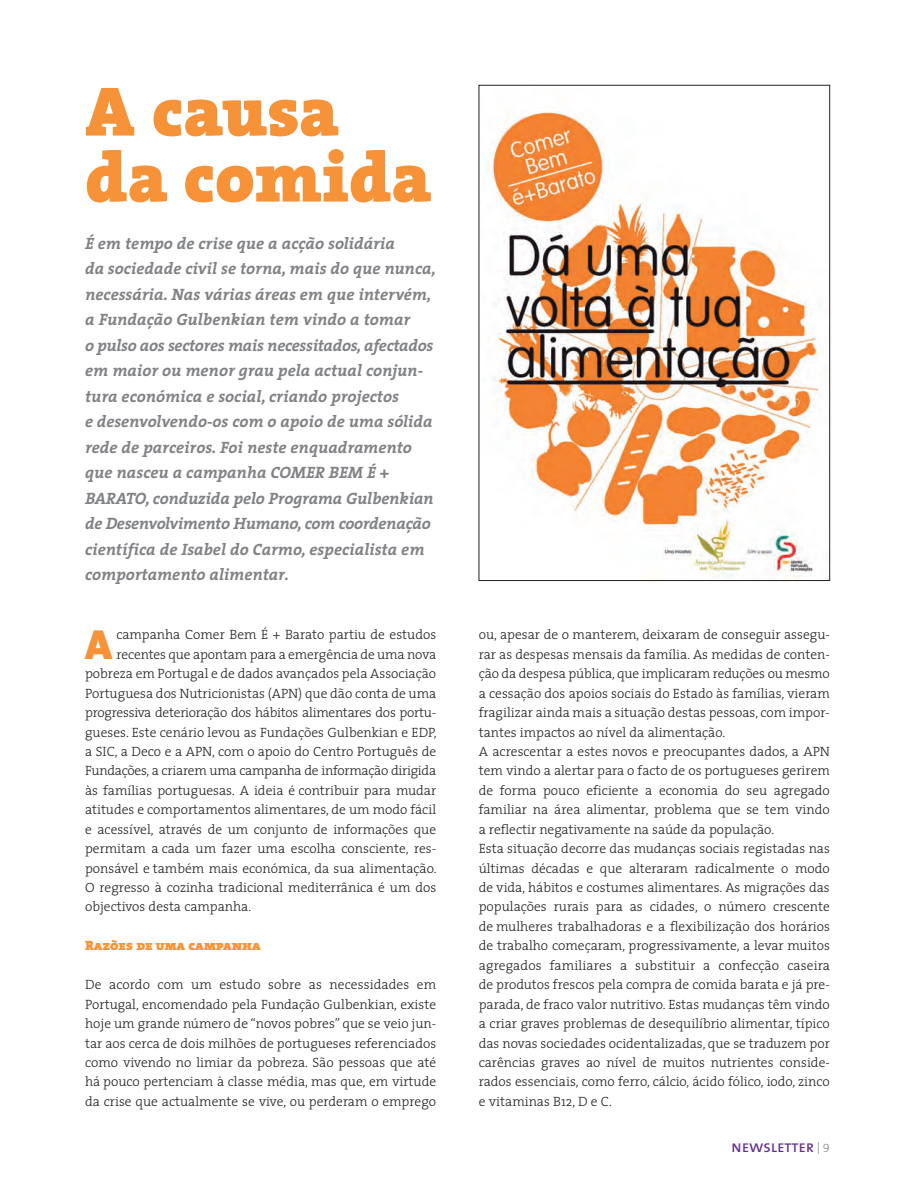
<style>
.page{position:relative;width:915px;height:1191px;background:#fff}
.page>*{position:absolute;margin:0;border:0;box-sizing:border-box;transform-origin:0 0}
.t1{font:900 70.5px/66px "The Serif";color:#f69238}
.t2{font:42.3px "The Sans Black Caps";color:#f69238}
.t3{font:italic 700 16.5px/25.5px "The Serif";color:#808285}
.t4{font:16.5px "The Mix Caps";letter-spacing:-.01em;color:#66318c}
.t5{font:300 13.5px/19.5px "The Serif";color:#231f20;text-align:justify}
.t6{font:300 13.5px "The Serif";letter-spacing:-.02em;color:#231f20}
.t7{font:13.5px "The Serif Black Caps";color:#f69238}
.s1{font-family:"The Serif Light Caps";font-size:12px;color:#808285}
</style>
<div class="page">
<img style="left:489px;top:111px;width:332px;height:468px">
<h1 class="t1" style="left:85px;top:77px;width:348px">A causa da comida</h1>
<p class="t3" style="left:85px;top:230px;width:352px">É em tempo de crise que a acção solidária<br>da sociedade civil se torna, mais do que nunca, necessária. Nas várias áreas em que intervém, a Fundação Gulbenkian tem vindo a tomar<br>o pulso aos sectores mais necessitados, afectados em maior ou menor grau pela actual conjun&shy;tura económica e social, criando projectos<br>e desenvolvendo-os com o apoio de uma sólida rede de parceiros. Foi neste enquadramento que nasceu a campanha COMER BEM É + BARATO, conduzida pelo Programa Gulbenkian de Desenvolvimento Humano, com coordenação científica de Isabel do Carmo, especialista em comportamento alimentar.</p>
<h2 class="t2" style="left:85px;top:608px;width:29px">A</h2>
<p class="t5" style="left:116px;top:624px;width:321px">campanha Comer Bem É + Barato partiu de estudos</p>
<p class="t5" style="left:116px;top:644px;width:321px">recentes que apontam para a emergência de uma nova</p>
<p class="t5" style="left:85px;top:663px;width:352px">pobreza em Portugal e de dados avançados pela Associação</p>
<p class="t5" style="left:85px;top:683px;width:352px">Portuguesa dos Nutricionistas (APN) que dão conta de uma</p>
<p class="t6" style="left:85px;top:701px;width:352px">progressiva deterioração dos hábitos alimentares dos portu-</p>
<p class="t5" style="left:85px;top:722px;width:353px">gueses. Este cenário levou as Fundações Gulbenkian e EDP,</p>
<p class="t5" style="left:85px;top:741px;width:352px">a SIC, a Deco e a APN, com o apoio do Centro Portu-guês de</p>
<p class="t6" style="left:85px;top:759px;width:352px">Fundações, a criarem uma campanha de informação diri-gida</p>
<p class="t5" style="left:85px;top:780px;width:352px">às famílias portuguesas. A ideia é contribuir para mudar</p>
<p class="t5" style="left:85px;top:799px;width:352px">atitudes e com-portamentos alimen-tares, de um modo fácil</p>
<p class="t5" style="left:85px;top:819px;width:352px">e acessível, através de um conjunto de informações que</p>
<p class="t5" style="left:85px;top:838px;width:352px">permitam a cada um fazer uma escolha consciente, res-</p>
<p class="t5" style="left:85px;top:858px;width:353px">ponsável e também mais económica, da sua alimentação.</p>
<p class="t5" style="left:85px;top:877px;width:352px">O regresso à cozinha tradicional mediterrânica é um dos</p>
<p class="t5" style="left:85px;top:896px;width:167px">objectivos desta campanha.</p>
<p class="t7" style="left:85px;top:934px;width:177px">Razões de uma campanha</p>
<p class="t5" style="left:85px;top:974px;width:352px">De acordo com um estudo sobre as necessidades em Portugal, encomendado pela Fundação Gulbenkian, existe hoje um grande número de “novos pobres” que se veio jun&shy;tar aos cerca de dois milhões de portugueses referenciados como vivendo no limiar da pobreza. São pessoas que até há pouco pertenciam à classe média, mas que, em virtude da crise que actualmente se vive, ou perderam o emprego</p>
<p class="t5" style="left:478px;top:624px;width:352px;text-align:left">ou, apesar de o manterem, deixaram de conseguir assegu&shy;rar as despesas mensais da família. As medidas de conten&shy;ção da despesa pública, que implicaram reduções ou mesmo a cessação dos apoios sociais do Estado às famílias, vieram fragilizar ainda mais a situação destas pessoas, com impor&shy;tantes impactos ao nível da alimentação.<br>A acrescentar a estes novos e preocupantes dados, a APN tem vindo a alertar para o facto de os portugueses gerirem de forma pouco eficiente a economia do seu agregado familiar na área alimentar, problema que se tem vindo a reflectir negativamente na saúde da população.<br>Esta situação decorre das mudanças sociais registadas nas últimas décadas e que alteraram radicalmente o modo de vida, hábitos e costumes alimentares. As migrações das populações rurais para as cidades, o número crescente de mulheres trabalhadoras e a flexibilização dos horários de trabalho começaram, progressivamente, a levar muitos agregados familiares a substituir a confecção caseira de produtos frescos pela compra de comida barata e já pre&shy;parada, de fraco valor nutritivo. Estas mudanças têm vindo a criar graves problemas de desequilíbrio alimentar, típico das novas sociedades ocidentalizadas, que se traduzem por carências graves ao nível de muitos nutrientes conside&shy;rados essenciais, como ferro, cálcio, ácido fólico, iodo, zinco e vitaminas B12, D e C.</p>
<p class="t4" style="left:731px;top:1132px;width:90px">newsletter <span class="s1">|</span></p>
</div>
